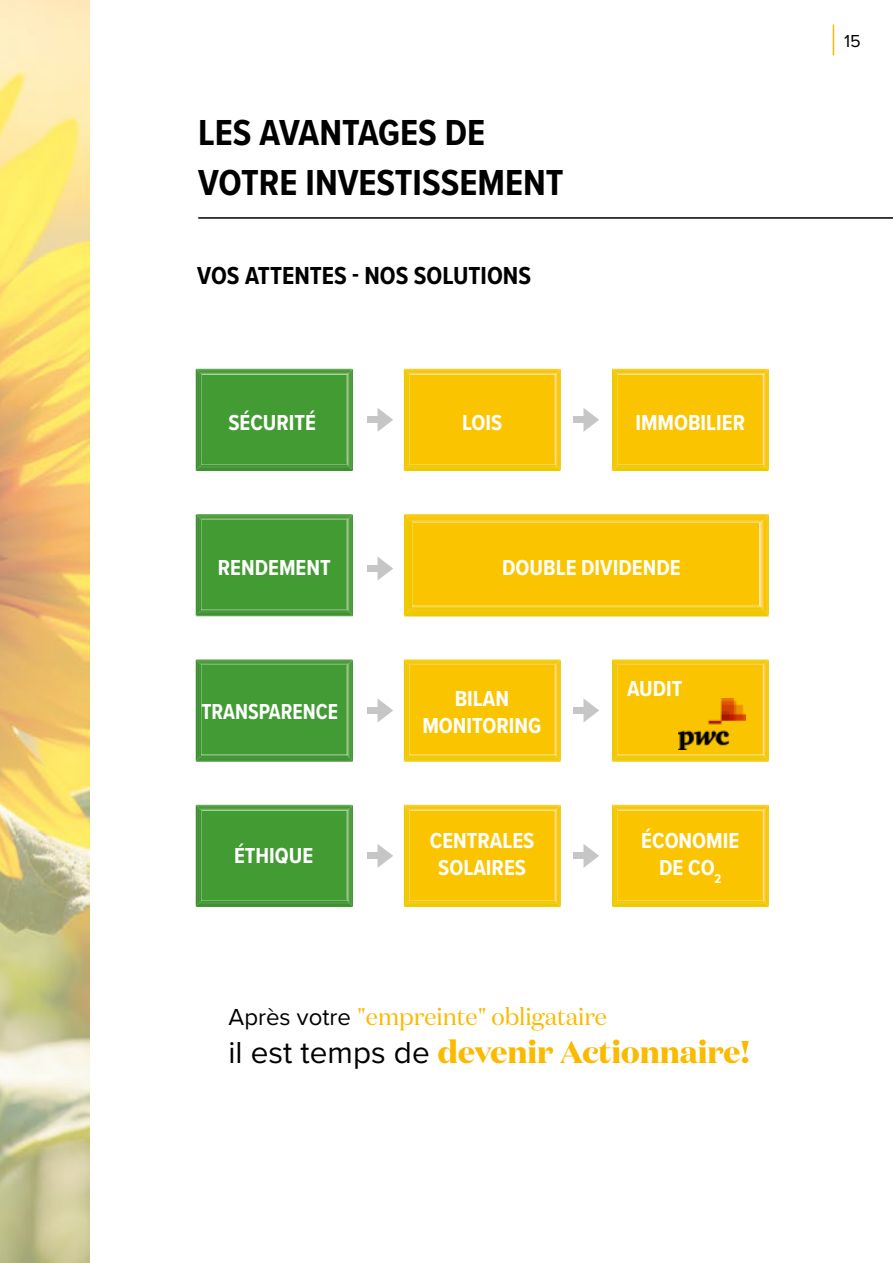
<style>
.page{position:relative;width:893px;height:1263px;background:#fff}
.page>*{position:absolute;margin:0;border:0;box-sizing:border-box;transform-origin:0 0}
.t1{font:700 37.5px/49.5px "Proxima Nova Cond";color:#000}
.t2{font:700 31.5px "Domaine Display";color:#fbba00}
.t3{font:700 25.5px "Proxima Nova Cond";color:#000}
.t4{font:24px "Domaine Display";color:#fbba00}
.t5{font:700 22.5px/27px "Proxima Nova Cond";color:#fff;text-align:center}
.t6{font:700 22.5px "Proxima Nova Cond";color:#fff;scale:.95 1}
.t7{font:18px "Proxima Nova";color:#000}
.s1{font-family:"Proxima Nova";color:#000}
.s2{font-family:"Proxima Nova";font-weight:400;color:#000}
</style>
<div class="page">
<hr style="left:833px;top:25px;width:1px;height:30px;background:#fbba00">
<img style="left:0;top:0;width:89px;height:1263px">
<hr style="left:198px;top:217px;width:695px;height:2px;background:#000">
<svg style="left:196px;top:368px;width:157px;height:103px;background:#489d39"></svg>
<svg style="left:404px;top:368px;width:157px;height:103px;background:#f8c708"></svg>
<svg style="left:612px;top:368px;width:157px;height:103px;background:#f8c608"></svg>
<svg style="left:196px;top:514px;width:157px;height:102px;background:#479c38"></svg>
<svg style="left:404px;top:514px;width:365px;height:103px;background:#f8c608"></svg>
<svg style="left:196px;top:659px;width:157px;height:103px;background:#479c39"></svg>
<svg style="left:404px;top:659px;width:157px;height:103px;background:#f8c608"></svg>
<svg style="left:612px;top:659px;width:157px;height:103px;background:#f8c70a"></svg>
<svg style="left:196px;top:804px;width:157px;height:103px;background:#489d3a"></svg>
<svg style="left:404px;top:804px;width:157px;height:103px;background:#f8c708"></svg>
<svg style="left:612px;top:804px;width:157px;height:103px;background:#f8c708"></svg>
<svg style="left:378px;top:408px;width:15px;height:23px"></svg>
<div style="left:367px;top:417px;width:17px;height:6px;background:#c6c6c6"></div>
<svg style="left:378px;top:557px;width:15px;height:23px"></svg>
<div style="left:367px;top:565px;width:17px;height:7px;background:#c6c6c6"></div>
<svg style="left:378px;top:699px;width:15px;height:23px"></svg>
<div style="left:367px;top:707px;width:17px;height:6px;background:#c6c6c6"></div>
<svg style="left:378px;top:844px;width:15px;height:23px"></svg>
<div style="left:367px;top:853px;width:17px;height:6px;background:#c6c6c6"></div>
<svg style="left:583px;top:408px;width:16px;height:24px"></svg>
<div style="left:573px;top:417px;width:16px;height:6px;background:#c6c6c6"></div>
<svg style="left:583px;top:699px;width:16px;height:23px"></svg>
<div style="left:573px;top:707px;width:16px;height:6px;background:#c6c6c6"></div>
<svg style="left:583px;top:844px;width:16px;height:24px"></svg>
<div style="left:573px;top:853px;width:16px;height:6px;background:#c6c6c6"></div>
<img style="left:679px;top:698px;width:66px;height:51px">
<h1 class="t1" style="left:198px;top:107px;width:367px">LES AVANTAGES DE<br>VOTRE INVESTISSEMENT</h1>
<p class="t3" style="left:197px;top:257px;width:335px">VOS ATTENTES - NOS SOLUTIONS</p>
<p class="t5" style="left:228px;top:408px;width:89px">SÉCURITÉ</p>
<p class="t5" style="left:218px;top:554px;width:114px">RENDEMENT</p>
<p class="t6" style="left:201px;top:695px;width:145px">TRANSPARENCE</p>
<p class="t5" style="left:462px;top:408px;width:42px">LOIS</p>
<p class="t5" style="left:635px;top:408px;width:111px">IMMOBILIER</p>
<p class="t5" style="left:502px;top:554px;width:180px">DOUBLE DIVIDENDE</p>
<p class="t5" style="left:422px;top:684px;width:120px">BILAN<br>MONITORING</p>
<p class="t5" style="left:627px;top:675px;width:57px">AUDIT</p>
<p class="t5" style="left:234px;top:841px;width:81px">ÉTHIQUE</p>
<p class="t5" style="left:430px;top:827px;width:106px">CENTRALES<br>SOLAIRES</p>
<p class="t5" style="left:641px;top:827px;width:100px">ÉCONOMIE<br>DE CO<sub>2</sub></p>
<p class="t4" style="left:229px;top:1002px;width:380px"><span class="s1">Après votre</span> "empreinte" obligataire</p>
<h2 class="t2" style="left:229px;top:1031px;width:523px"><span class="s2">il est temps de</span> devenir Actionnaire!</h2>
<p class="t7" style="left:844px;top:28px;width:18px">15</p>
</div>
